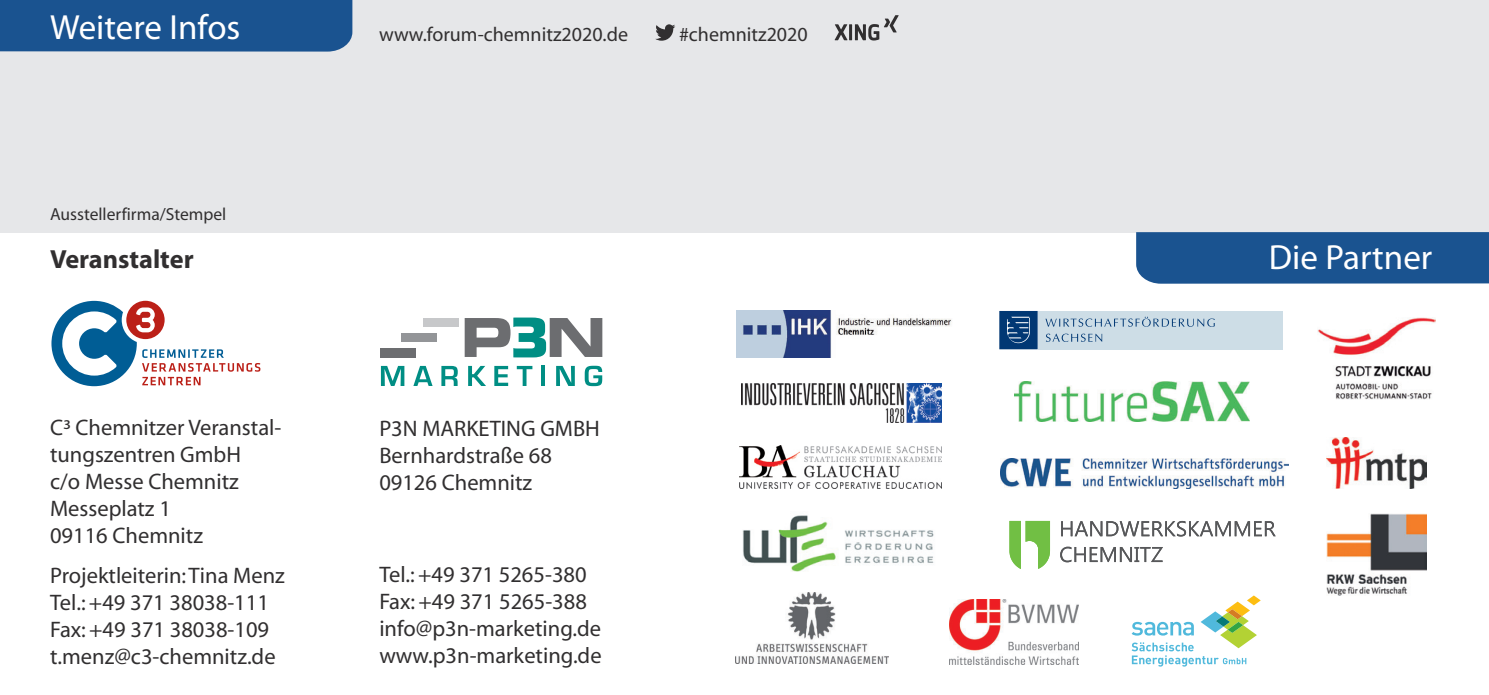
<style>
.page{position:relative;width:1489px;height:695px;background:#fff}
.page>*{position:absolute;margin:0;border:0;box-sizing:border-box;transform-origin:0 0}
.t1{font:35px "Myriad Pro";color:#fff}
.t2{font:700 26.25px "Myriad";color:#312f30}
.t3{font:22.5px/27px "Myriad";color:#312f30}
.t4{font:20px "Myriad";color:#312f30}
.t5{font:17.5px "Myriad";color:#312f30}
</style>
<div class="page">
<div style="left:0;top:0;width:1488px;height:232px;background:#e6e7e9"></div>
<svg style="left:51px;top:301px;width:209px;height:85px"></svg>
<svg style="left:381px;top:366px;width:23px;height:20px"></svg>
<svg style="left:413px;top:366px;width:19px;height:20px"></svg>
<svg style="left:441px;top:366px;width:17px;height:20px"></svg>
<svg style="left:468px;top:366px;width:18px;height:20px"></svg>
<svg style="left:494px;top:366px;width:14px;height:20px"></svg>
<svg style="left:517px;top:366px;width:15px;height:20px"></svg>
<hr style="left:541px;top:366px;width:4px;height:20px;background:#008e84">
<svg style="left:556px;top:366px;width:19px;height:20px"></svg>
<svg style="left:584px;top:365px;width:18px;height:21px"></svg>
<div style="left:380px;top:348px;width:35px;height:9px;background:#6c6d70"></div>
<svg style="left:464px;top:317px;width:138px;height:40px"></svg>
<div style="left:401px;top:333px;width:35px;height:9px;background:#939598"></div>
<div style="left:423px;top:318px;width:35px;height:9px;background:#c7c8ca"></div>
<img style="left:1326px;top:437px;width:100px;height:51px">
<img style="left:1326px;top:514px;width:100px;height:81px">
<img style="left:1317px;top:317px;width:117px;height:82px">
<img style="left:742px;top:515px;width:192px;height:57px">
<img style="left:949px;top:599px;width:129px;height:65px">
<img style="left:736px;top:592px;width:152px;height:71px">
<svg style="left:1131px;top:595px;width:129px;height:71px"></svg>
<img style="left:736px;top:310px;width:216px;height:47px">
<img style="left:739px;top:445px;width:202px;height:43px">
<img style="left:741px;top:383px;width:200px;height:39px">
<img style="left:1000px;top:458px;width:288px;height:30px">
<img style="left:1014px;top:382px;width:235px;height:39px">
<div style="left:1037px;top:311px;width:245px;height:38px;background:#cddde6"></div>
<svg style="left:1046px;top:333px;width:56px;height:9px"></svg>
<svg style="left:1045px;top:317px;width:169px;height:10px"></svg>
<svg style="left:999px;top:311px;width:38px;height:38px"></svg>
<svg style="left:1060px;top:546px;width:102px;height:16px"></svg>
<svg style="left:1061px;top:521px;width:214px;height:15px"></svg>
<svg style="left:1009px;top:521px;width:40px;height:48px"></svg>
<div style="left:0;top:0;width:352px;height:52px;background:#1a5390"></div>
<svg style="left:655px;top:24px;width:20px;height:17px"></svg>
<div style="left:1136px;top:232px;width:352px;height:51px;background:#1a5390"></div>
<svg style="left:834px;top:15px;width:64px;height:26px"></svg>
<h1 class="t1" style="left:50px;top:6px;width:192px">Weitere Infos</h1>
<p class="t5" style="left:50px;top:205px;width:178px">Ausstellerfirma/Stempel</p>
<p class="t2" style="left:50px;top:246px;width:145px">Veranstalter</p>
<p class="t3" style="left:50px;top:415px;width:233px">C³ Chemnitzer Veranstal&shy;tungszentren GmbH<br>c/o Messe Chemnitz<br>Messeplatz 1<br>09116 Chemnitz</p>
<p class="t3" style="left:50px;top:563px;width:236px">Projektleiterin: Tina Menz<br>Tel.: +49 371 38038-111<br>Fax: +49 371 38038-109 t.menz@c3-chemnitz.de</p>
<p class="t4" style="left:379px;top:24px;width:250px">www.forum-chemnitz2020.de</p>
<p class="t4" style="left:679px;top:24px;width:130px">#chemnitz2020</p>
<p class="t3" style="left:379px;top:415px;width:222px">P3N MARKETING GMBH<br>Bernhardstraße 68<br>09126 Chemnitz</p>
<p class="t3" style="left:379px;top:562px;width:224px">Tel.: +49 371 5265-380<br>Fax: +49 371 5265-388 info@p3n-marketing.de www.p3n-marketing.de</p>
<h1 class="t1" style="left:1268px;top:235px;width:165px">Die Partner</h1>
</div>
